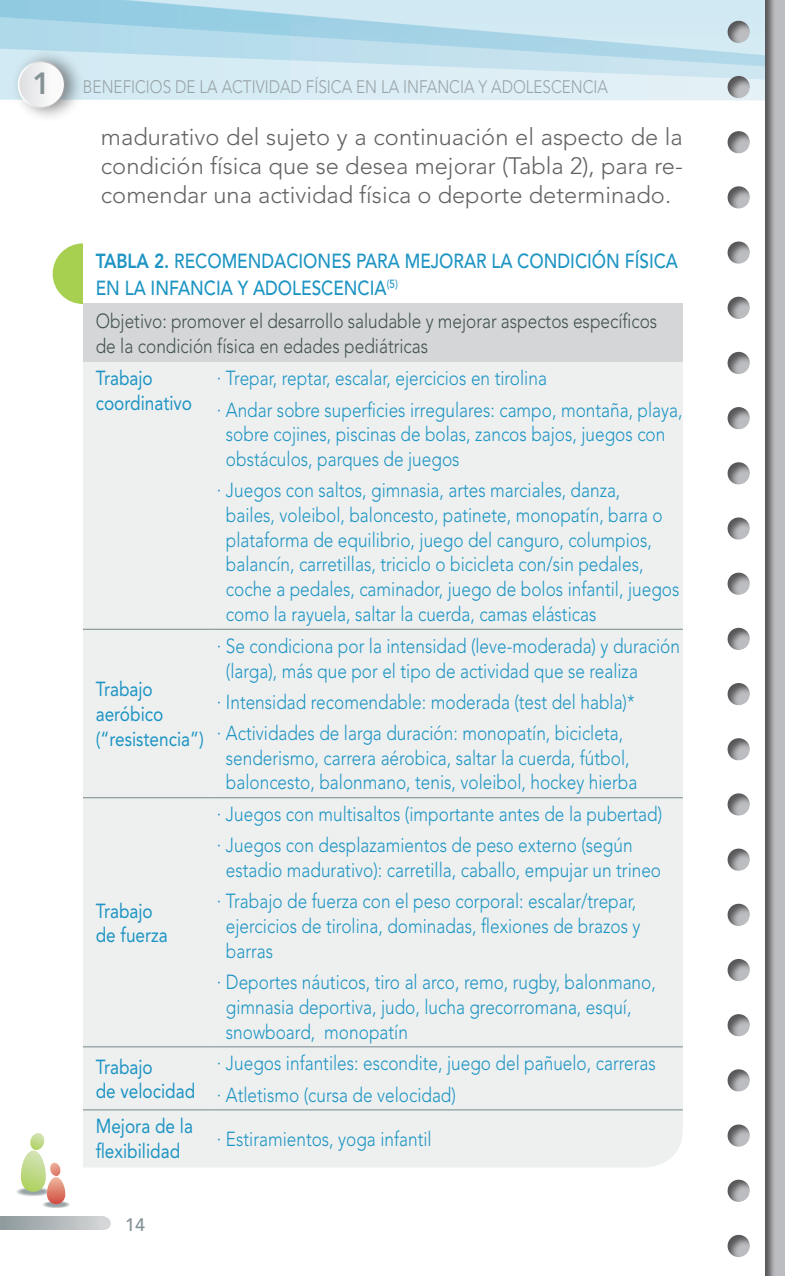
<style>
.page{position:relative;width:785px;height:1276px;background:#fff}
.page>*{position:absolute;margin:0;border:0;box-sizing:border-box;transform-origin:0 0}
.t1{font:800 30.38px "Avenir LT Std";color:#849296}
.TEXTO_GENERAL{font:300 23.62px/28.8px "Avenir LT Std";color:#636366;text-align:justify}
.TEXTO_TABLA{font:300 20.25px/24.8px "Avenir LT Std";color:#1d94c3;scale:.85 1}
.TEXTO_TABLA-2{font:20.25px/24.8px "Avenir LT Std";color:#1d94c3;scale:.85 1}
.TEXTO_GENERAL-2{font:300 20.25px/24.8px "Avenir LT Std";color:#425051;scale:.85 1}
.TÍTULO_TABLA{font:500 20.25px/27px "Avenir LT Std";color:#1d94c3;scale:.85 1}
.t2{font:300 18px "Avenir LT Std";color:#98a3a6;scale:.85 1}
.t3{font:500 18px "Avenir LT Std";color:#849296}
.s1{font-weight:800}
</style>
<div class="page">
<div style="left:16px;top:1187px;width:35px;height:9px;background:#ebe9e8;border-radius:50%"></div>
<div style="left:16px;top:1187px;width:34px;height:9px;background:#e7e9e9;border-radius:50%"></div>
<svg style="left:17px;top:1187px;width:33px;height:9px"></svg>
<div style="left:18px;top:1187px;width:31px;height:8px;background:#dbdede;border-radius:50%"></div>
<div style="left:18px;top:1188px;width:31px;height:7px;background:#c5c9cb;border-radius:50%"></div>
<div style="left:18px;top:1188px;width:30px;height:7px;background:#c2c7c8;border-radius:50%"></div>
<div style="left:19px;top:1188px;width:29px;height:7px;background:#bcc0c2;border-radius:50%"></div>
<div style="left:19px;top:1188px;width:28px;height:7px;background:#b0b7b9;border-radius:50%"></div>
<div style="left:19px;top:1188px;width:28px;height:6px;background:#aab2b5;border-radius:50%"></div>
<div style="left:20px;top:1188px;width:27px;height:6px;background:#babfc1;border-radius:50%"></div>
<div style="left:20px;top:1188px;width:26px;height:6px;background:#b6bcbe;border-radius:50%"></div>
<div style="left:21px;top:1189px;width:25px;height:5px;background:#a5adb0;border-radius:50%"></div>
<div style="left:21px;top:1189px;width:24px;height:5px;background:#99a4a7;border-radius:50%"></div>
<hr style="left:22px;top:1189px;width:23px;height:4px;background:#9fa9ac;border-radius:50%">
<div style="left:42px;top:1201px;width:28px;height:7px;background:#e9ebeb;border-radius:50%"></div>
<div style="left:43px;top:1201px;width:27px;height:7px;background:#e3e6e6;border-radius:50%"></div>
<svg style="left:43px;top:1201px;width:26px;height:7px"></svg>
<div style="left:44px;top:1201px;width:24px;height:6px;background:#d1d3d5;border-radius:50%"></div>
<div style="left:45px;top:1201px;width:23px;height:6px;background:#c8cbcd;border-radius:50%"></div>
<svg style="left:45px;top:1202px;width:22px;height:5px"></svg>
<svg style="left:46px;top:1202px;width:21px;height:4px"></svg>
<hr style="left:48px;top:1202px;width:17px;height:4px;background:#98a3a6;border-radius:50%">
<svg style="left:47px;top:1177px;width:18px;height:27px"></svg>
<svg style="left:20px;top:1133px;width:41px;height:58px"></svg>
<svg style="left:0;top:1217px;width:102px;height:12px"></svg>
<div style="left:98px;top:1217px;width:13px;height:12px;background:#d4d6d7;border-radius:50%"></div>
<svg style="left:0;top:0;width:763px;height:101px;background:#c5e3ef"></svg>
<div style="left:11px;top:47px;width:74px;height:75px;background:#231f20;opacity:.5"></div>
<svg style="left:18px;top:61px;width:47px;height:47px"></svg>
<div style="left:19px;top:62px;width:45px;height:45px;background:linear-gradient(to right,#e0e1e4,#fefefd);border-radius:22px"></div>
<div style="left:83px;top:362px;width:599px;height:805px;background:#eef0f0"></div>
<div style="left:53px;top:243px;width:60px;height:61px;background:#a8d050;border-radius:50%"></div>
<div style="left:83px;top:243px;width:599px;height:61px;background:#fff"></div>
<div style="left:83px;top:304px;width:599px;height:58px;background:#d4d6d7"></div>
<hr style="left:83px;top:629px;width:127px;height:1px;background:#849295">
<hr style="left:210px;top:629px;width:472px;height:1px;background:#849295">
<hr style="left:83px;top:797px;width:127px;height:1px;background:#849295">
<hr style="left:210px;top:797px;width:472px;height:1px;background:#849295">
<hr style="left:83px;top:1046px;width:127px;height:1px;background:#849295">
<hr style="left:210px;top:1046px;width:472px;height:1px;background:#849295">
<hr style="left:83px;top:1109px;width:127px;height:1px;background:#849295">
<hr style="left:210px;top:1109px;width:472px;height:1px;background:#849295">
<div style="left:724px;top:19px;width:27px;height:27px;background:#231f20;opacity:.62"></div>
<div style="left:724px;top:74px;width:27px;height:27px;background:#231f20;opacity:.62"></div>
<div style="left:724px;top:129px;width:27px;height:27px;background:#231f20;opacity:.62"></div>
<div style="left:724px;top:184px;width:27px;height:27px;background:#231f20;opacity:.62"></div>
<div style="left:724px;top:239px;width:27px;height:27px;background:#231f20;opacity:.62"></div>
<div style="left:724px;top:294px;width:27px;height:27px;background:#231f20;opacity:.62"></div>
<div style="left:724px;top:350px;width:27px;height:27px;background:#231f20;opacity:.62"></div>
<div style="left:724px;top:405px;width:27px;height:27px;background:#231f20;opacity:.62"></div>
<div style="left:724px;top:460px;width:27px;height:27px;background:#231f20;opacity:.62"></div>
<div style="left:724px;top:515px;width:27px;height:27px;background:#231f20;opacity:.62"></div>
<div style="left:724px;top:570px;width:27px;height:27px;background:#231f20;opacity:.62"></div>
<div style="left:724px;top:625px;width:27px;height:27px;background:#231f20;opacity:.62"></div>
<div style="left:724px;top:681px;width:27px;height:27px;background:#231f20;opacity:.62"></div>
<div style="left:724px;top:736px;width:27px;height:27px;background:#231f20;opacity:.62"></div>
<div style="left:724px;top:791px;width:27px;height:27px;background:#231f20;opacity:.62"></div>
<div style="left:724px;top:846px;width:27px;height:27px;background:#231f20;opacity:.62"></div>
<div style="left:724px;top:901px;width:27px;height:27px;background:#231f20;opacity:.62"></div>
<div style="left:724px;top:956px;width:27px;height:27px;background:#231f20;opacity:.62"></div>
<div style="left:724px;top:1012px;width:27px;height:27px;background:#231f20;opacity:.62"></div>
<div style="left:724px;top:1067px;width:27px;height:27px;background:#231f20;opacity:.62"></div>
<div style="left:724px;top:1122px;width:27px;height:27px;background:#231f20;opacity:.62"></div>
<div style="left:724px;top:1177px;width:27px;height:27px;background:#231f20;opacity:.62"></div>
<div style="left:724px;top:1232px;width:27px;height:27px;background:#231f20;opacity:.62"></div>
<div style="left:763px;top:0;width:21px;height:1276px;background:#231f20;opacity:.62"></div>
<p class="t1" style="left:33px;top:66px;width:19px">1</p>
<p class="t2" style="left:83px;top:77px;width:619px">BENEFICIOS DE LA ACTIVIDAD FÍSICA EN LA INFANCIA Y ADOLESCENCIA</p>
<p class="TEXTO_GENERAL" style="left:101px;top:123px;width:583px">madurativo del sujeto y a continuación el aspecto de la condición física que se desea mejorar (Tabla 2), para re&shy;comendar una actividad física o deporte determinado.</p>
<p class="TÍTULO_TABLA" style="left:96px;top:248px;width:686px"><span class="s1">TABLA 2.</span> RECOMENDACIONES PARA MEJORAR LA CONDICIÓN FÍSICA<br>EN LA INFANCIA Y ADOLESCENCIA<sup>(5)</sup></p>
<p class="TEXTO_GENERAL-2" style="left:96px;top:309px;width:662px">Objetivo: promover el desarrollo saludable y mejorar aspectos específicos de la condición física en edades pediátricas</p>
<p class="TEXTO_TABLA-2" style="left:96px;top:366px;width:115px">Trabajo coordinativo</p>
<p class="TEXTO_TABLA" style="left:217px;top:366px;width:389px">· Trepar, reptar, escalar, ejercicios en tirolina</p>
<p class="TEXTO_TABLA" style="left:226px;top:397px;width:538px;text-indent:-9px">· Andar sobre superficies irregulares: campo, montaña, playa, sobre cojines, piscinas de bolas, zancos bajos, juegos con obstáculos, parques de juegos</p>
<p class="TEXTO_TABLA" style="left:226px;top:478px;width:535px;text-indent:-9px">· Juegos con saltos, gimnasia, artes marciales, danza,<br>bailes, voleibol, baloncesto, patinete, monopatín, barra o plataforma de equilibrio, juego del canguro, columpios, balancín, carretillas, triciclo o bicicleta con/sin pedales, coche a pedales, caminador, juego de bolos infantil, juegos como la rayuela, saltar la cuerda, camas elásticas</p>
<p class="TEXTO_TABLA-2" style="left:96px;top:677px;width:81px">Trabajo aeróbico</p>
<p class="TEXTO_TABLA-2" style="left:96px;top:726px;width:129px">(“resistencia”)</p>
<p class="TEXTO_TABLA-2" style="left:96px;top:898px;width:86px">Trabajo de fuerza</p>
<p class="TEXTO_TABLA" style="left:226px;top:633px;width:535px;text-indent:-9px">· Se condiciona por la intensidad (leve-moderada) y duración (larga), más que por el tipo de actividad que se realiza</p>
<p class="TEXTO_TABLA" style="left:217px;top:689px;width:493px">· Intensidad recomendable: moderada (test del habla)*</p>
<p class="TEXTO_TABLA" style="left:226px;top:720px;width:485px;text-indent:-9px">· Actividades de larga duración: monopatín, bicicleta, senderismo, carrera aérobica, saltar la cuerda, fútbol, baloncesto, balonmano, tenis, voleibol, hockey hierba</p>
<p class="TEXTO_TABLA" style="left:217px;top:802px;width:525px">· Juegos con multisaltos (importante antes de la pubertad)</p>
<p class="TEXTO_TABLA" style="left:226px;top:833px;width:513px;text-indent:-9px">· Juegos con desplazamientos de peso externo (según estadio madurativo): carretilla, caballo, empujar un trineo</p>
<p class="TEXTO_TABLA" style="left:226px;top:889px;width:489px;text-indent:-9px">· Trabajo de fuerza con el peso corporal: escalar/trepar, ejercicios de tirolina, dominadas, flexiones de brazos y barras</p>
<p class="TEXTO_TABLA" style="left:226px;top:969px;width:507px;text-indent:-9px">· Deportes náuticos, tiro al arco, remo, rugby, balonmano, gimnasia deportiva, judo, lucha grecorromana, esquí, snowboard, monopatín</p>
<p class="TEXTO_TABLA-2" style="left:96px;top:1054px;width:119px">Trabajo<br>de velocidad</p>
<p class="TEXTO_TABLA" style="left:217px;top:1051px;width:517px">· Juegos infantiles: escondite, juego del pañuelo, carreras</p>
<p class="TEXTO_TABLA" style="left:217px;top:1082px;width:282px">· Atletismo (cursa de velocidad)</p>
<p class="TEXTO_TABLA-2" style="left:96px;top:1114px;width:116px">Mejora de la flexibilidad</p>
<p class="t3" style="left:125px;top:1214px;width:22px">14</p>
<p class="TEXTO_TABLA" style="left:217px;top:1126px;width:254px">· Estiramientos, yoga infantil</p>
</div>
